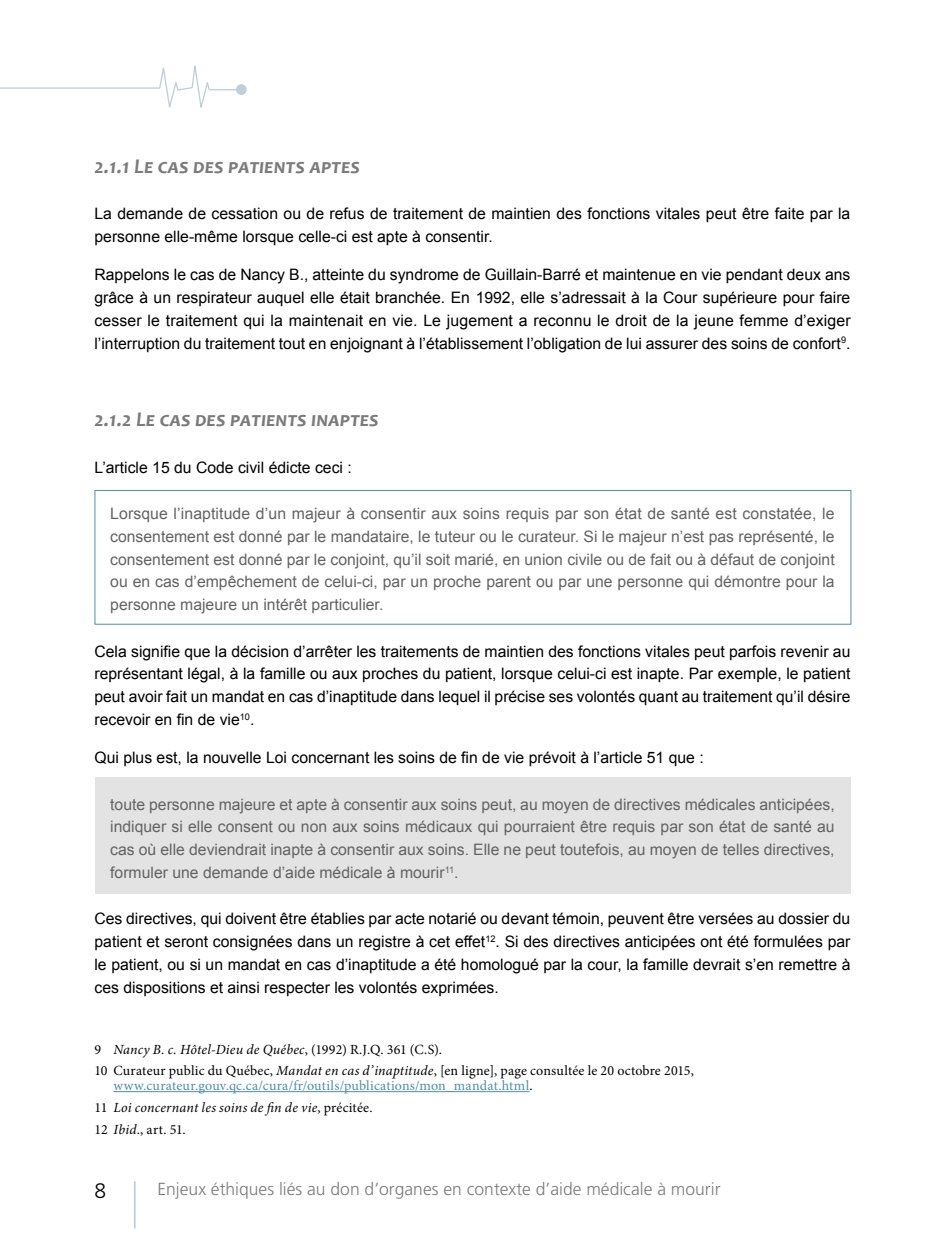
<style>
.page{position:relative;width:945px;height:1260px;background:#fff}
.page>*{position:absolute;margin:0;border:0;box-sizing:border-box;transform-origin:0 0}
.t1{font:italic 700 21px "Candara";color:#7c7b7b}
.t2{font:300 21px "Frutiger";color:#000}
.t3{font:300 17.5px "Frutiger";color:#7c7b7b}
.t4{font:15.75px/22.8px "Arial";color:#000;text-align:justify}
.t5{font:15.75px/22.8px "Arial";color:#646363;text-align:justify}
.t6{font:14px/21.9px "Minion Pro";letter-spacing:.01em;color:#000}
.t7{font:14px/21.9px "Minion Pro";letter-spacing:.015em;color:#4e8fab}
.s1{font-style:italic}
.s2{color:#000}
.s3{font-style:italic;color:#000}
</style>
<div class="page">
<hr style="left:134px;top:1181px;width:2px;height:47px;background:#bccfdc">
<svg style="left:0;top:65px;width:238px;height:43px"></svg>
<div style="left:236px;top:84px;width:11px;height:11px;background:#bccfdc;border-radius:50%"></div>
<div style="left:95px;top:778px;width:756px;height:116px;background:#e3e3e3"></div>
<div style="left:94px;top:490px;width:757px;height:135px;border:1px solid #4e8fab"></div>
<hr style="left:113px;top:1091px;width:417px;height:1px;background:#4e8fab">
<h4 class="t1" style="left:94px;top:153px;width:267px">2.1.1 Le cas des patients aptes</h4>
<p class="t4" style="left:94px;top:202px;width:757px">La demande de cessation ou de refus de traitement de maintien des fonctions vitales peut être faite par la personne elle-même lorsque celle-ci est apte à consentir.</p>
<p class="t4" style="left:94px;top:264px;width:758px">Rappelons le cas de Nancy B., atteinte du syndrome de Guillain-Barré et maintenue en vie pendant deux ans grâce à un respirateur auquel elle était branchée. En 1992, elle s’adressait à la Cour supérieure pour faire cesser le traitement qui la maintenait en vie. Le jugement a reconnu le droit de la jeune femme d’exiger l’interruption du traitement tout en enjoignant à l’établissement l’obligation de lui assurer des soins de confort<sup>9</sup>.</p>
<h4 class="t1" style="left:94px;top:407px;width:286px">2.1.2 Le cas des patients inaptes</h4>
<p class="t4" style="left:94px;top:456px;width:259px">L’article 15 du Code civil édicte ceci :</p>
<p class="t5" style="left:110px;top:502px;width:726px">Lorsque l’inaptitude d’un majeur à consentir aux soins requis par son état de santé est constatée, le consentement est donné par le mandataire, le tuteur ou le curateur. Si le majeur n’est pas représenté, le consentement est donné par le conjoint, qu’il soit marié, en union civile ou de fait ou à défaut de conjoint ou en cas d’empêchement de celui-ci, par un proche parent ou par une personne qui démontre pour la personne majeure un intérêt particulier.</p>
<p class="t4" style="left:94px;top:640px;width:758px">Cela signifie que la décision d’arrêter les traitements de maintien des fonctions vitales peut parfois revenir au représentant légal, à la famille ou aux proches du patient, lorsque celui-ci est inapte. Par exemple, le patient peut avoir fait un mandat en cas d’inaptitude dans lequel il précise ses volontés quant au traitement qu’il désire recevoir en fin de vie<sup>10</sup>.</p>
<p class="t4" style="left:94px;top:747px;width:611px">Qui plus est, la nouvelle Loi concernant les soins de fin de vie prévoit à l’article 51 que :</p>
<p class="t5" style="left:110px;top:793px;width:726px">toute personne majeure et apte à consentir aux soins peut, au moyen de directives médicales anticipées, indiquer si elle consent ou non aux soins médicaux qui pourraient être requis par son état de santé au cas où elle deviendrait inapte à consentir aux soins. Elle ne peut toutefois, au moyen de telles directives, formuler une demande d’aide médicale à mourir<sup>11</sup>.</p>
<p class="t4" style="left:94px;top:908px;width:758px">Ces directives, qui doivent être établies par acte notarié ou devant témoin, peuvent être versées au dossier du patient et seront consignées dans un registre à cet effet<sup>12</sup>. Si des directives anticipées ont été formulées par le patient, ou si un mandat en cas d’inaptitude a été homologué par la cour, la famille devrait s’en remettre à ces dispositions et ainsi respecter les volontés exprimées.</p>
<p class="t6" style="left:94px;top:1038px;width:601px">9 <span class="s1">Nancy B. c. Hôtel-Dieu de Québec</span>, (1992) R.J.Q. 361 (C.S).<br>10 Curateur public du Québec, <span class="s1">Mandat en cas d’inaptitude</span>, [en ligne], page consultée le 20 octobre 2015,</p>
<p class="t7" style="left:94px;top:1075px;width:440px;text-indent:19px">www.curateur.gouv.qc.ca/cura/fr/outils/publications/mon_mandat.html<span class="s2">.<br>11</span> <span class="s3">Loi concernant les soins de fin de vie</span><span class="s2">, précitée.<br>12</span> <span class="s3">Ibid</span><span class="s2">., art. 51.</span></p>
<h1 class="t2" style="left:94px;top:1179px;width:13px">8</h1>
<p class="t3" style="left:158px;top:1179px;width:565px">Enjeux éthiques liés au don d’organes en contexte d’aide médicale à mourir</p>
</div>
